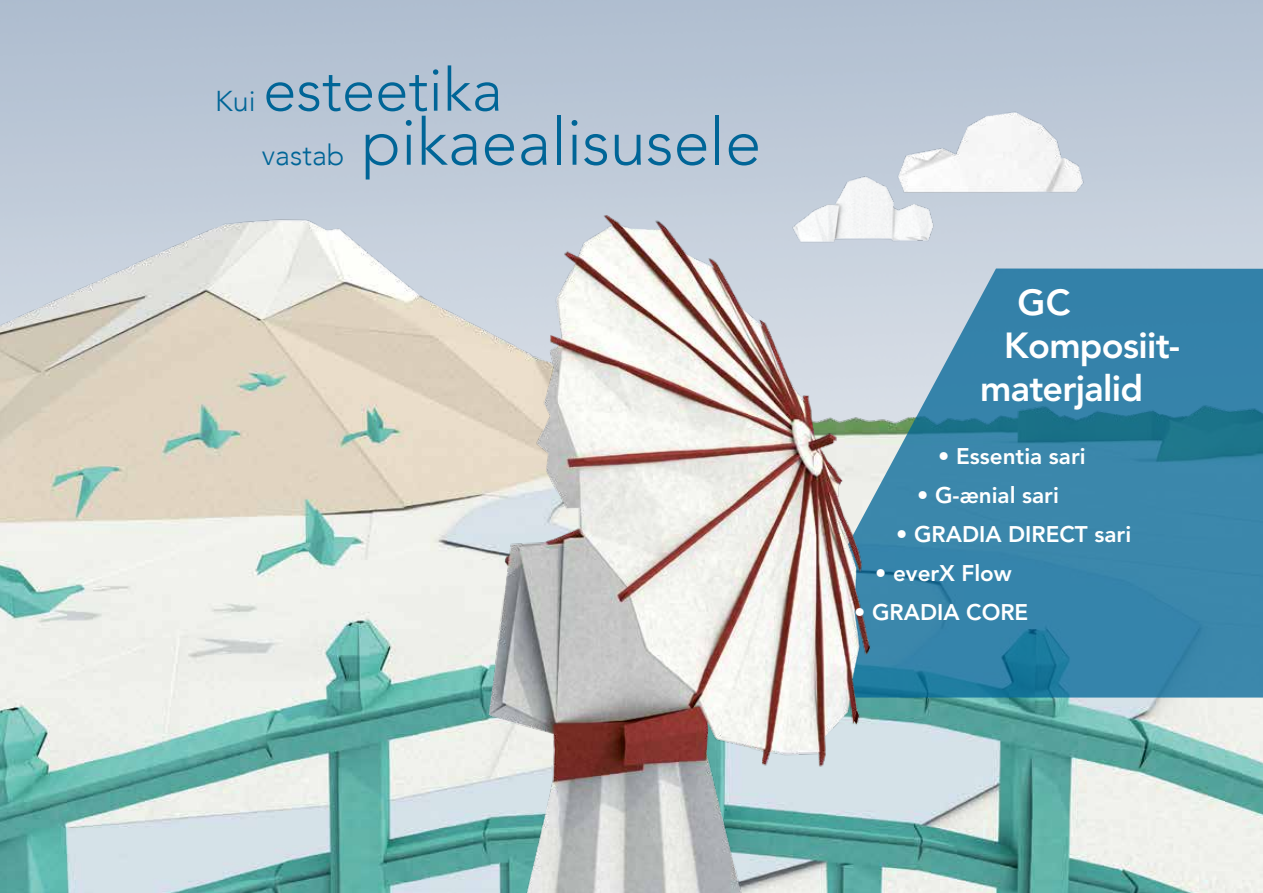
<style>
.page{position:relative;width:1263px;height:893px;background:#fff}
.page>*{position:absolute;margin:0;border:0;box-sizing:border-box;transform-origin:0 0}
.t1{font:300 64.8px "Avenir";color:#006597}
.t2{font:300 59.85px "Avenir";color:#006597}
.t3{font:800 36px "Avenir LT";letter-spacing:-.02em;color:#fff}
.t4{font:300 28.8px "Avenir";color:#006597}
.t5{font:800 22.5px "Avenir LT";color:#fff}
.s1{font-size:28.8px}
</style>
<div class="page">
<img style="left:0;top:0;width:1263px;height:893px">
<svg style="left:894px;top:269px;width:369px;height:429px;background:#3d87aa"></svg>
<img style="left:439px;top:191px;width:455px;height:702px">
<img style="left:875px;top:102px;width:231px;height:106px">
<img style="left:761px;top:160px;width:186px;height:85px">
<svg style="left:1262px;top:42px;width:1px;height:29px"></svg>
<h2 class="t2" style="left:215px;top:55px;width:289px"><span class="s1">Kui</span> esteetika</h2>
<p class="t4" style="left:262px;top:138px;width:84px">vastab</p>
<h1 class="t1" style="left:361px;top:104px;width:401px">pikaealisusele</h1>
<h3 class="t3" style="left:1018px;top:281px;width:54px">GC</h3>
<h3 class="t3" style="left:1004px;top:324px;width:178px">Komposiit-</h3>
<h3 class="t3" style="left:980px;top:368px;width:164px">materjalid</h3>
<p class="t5" style="left:938px;top:442px;width:149px">• Essentia sari</p>
<p class="t5" style="left:917px;top:481px;width:143px">• G-ænial sari</p>
<p class="t5" style="left:896px;top:520px;width:236px">• GRADIA DIRECT sari</p>
<p class="t5" style="left:875px;top:559px;width:138px">• everX Flow</p>
<p class="t5" style="left:854px;top:598px;width:176px">• GRADIA CORE</p>
</div>
